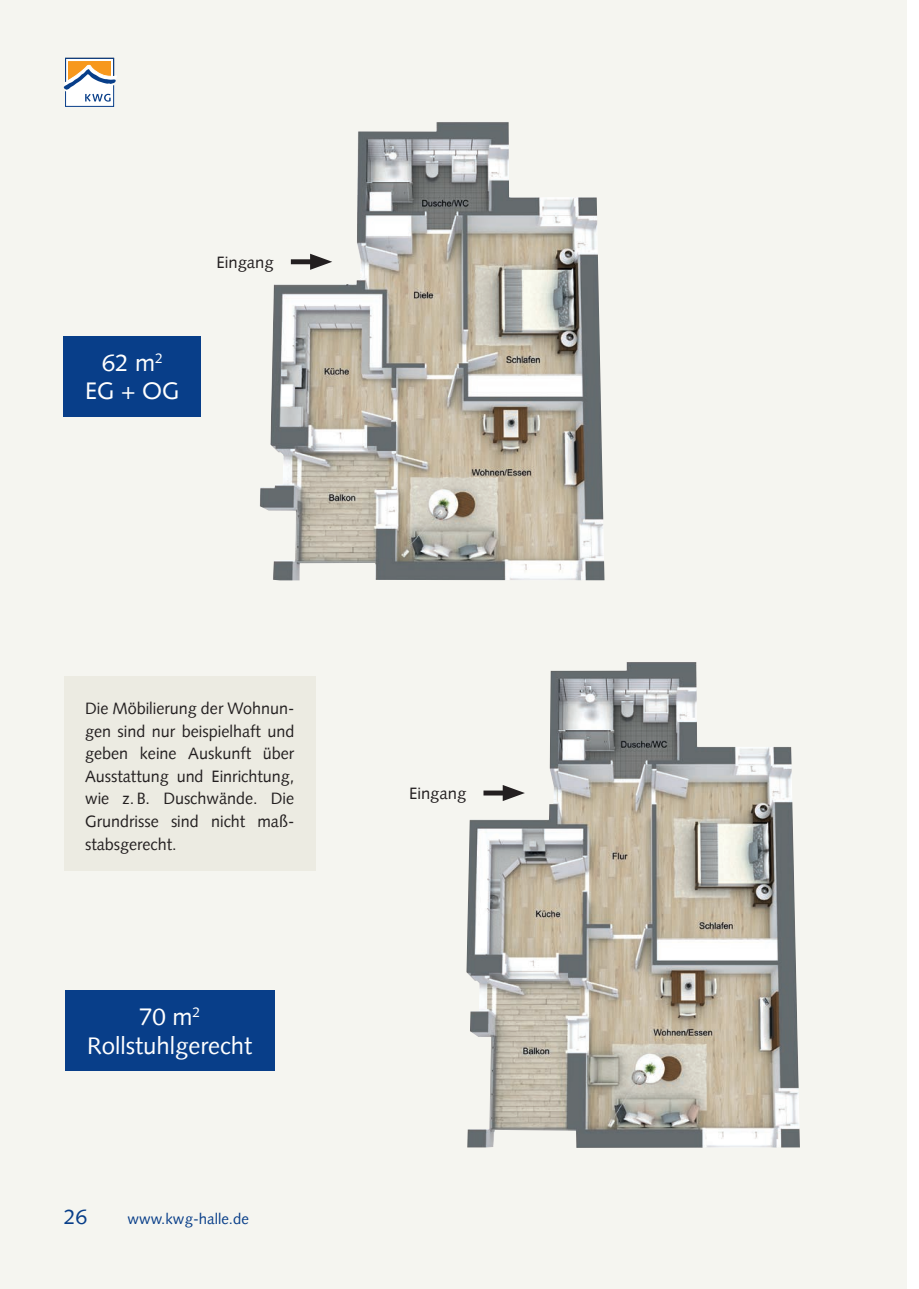
<style>
.page{position:relative;width:919px;height:1289px;background:#fff}
.page>*{position:absolute;margin:0;border:0;box-sizing:border-box;transform-origin:0 0}
.t1{font:24px/28.2px "Syntax LT Std";color:#fff;text-align:center}
.t2{font:21px "Syntax LT Std";color:#083e89}
.t3{font:16.5px/22.5px "Syntax LT Std";color:#231f20;text-align:justify}
.t4{font:15px "Syntax LT Std";color:#083e89}
</style>
<div class="page">
<div style="left:0;top:0;width:906px;height:1288px;background:#f5f5f0"></div>
<svg style="left:64px;top:58px;width:53px;height:49px"></svg>
<img style="left:260px;top:122px;width:344px;height:458px">
<div style="left:291px;top:259px;width:28px;height:5px;background:#231f20"></div>
<svg style="left:310px;top:254px;width:22px;height:16px"></svg>
<img style="left:466px;top:662px;width:333px;height:485px">
<div style="left:64px;top:336px;width:137px;height:80px;background:#083e89"></div>
<div style="left:65px;top:990px;width:209px;height:80px;background:#083e89"></div>
<div style="left:64px;top:676px;width:251px;height:194px;background:#ecebe2"></div>
<h1 class="t1" style="left:85px;top:349px;width:96px">62 m<sup>2<br></sup>EG + OG</h1>
<p class="t3" style="left:216px;top:251px;width:59px">Eingang</p>
<p class="t3" style="left:85px;top:697px;width:211px">Die Möbilierung der Wohnun&shy;gen sind nur beispielhaft und geben keine Auskunft über Ausstattung und Einrichtung, wie z. B. Duschwände. Die Grundrisse sind nicht maß&shy;stabsgerecht.</p>
<h1 class="t1" style="left:87px;top:1002px;width:167px">70 m<sup>2<br></sup>Rollstuhlgerecht</h1>
<p class="t2" style="left:64px;top:1203px;width:25px">26</p>
<p class="t4" style="left:127px;top:1209px;width:123px">www.kwg-halle.de</p>
<p class="t3" style="left:409px;top:782px;width:59px">Eingang</p>
</div>
